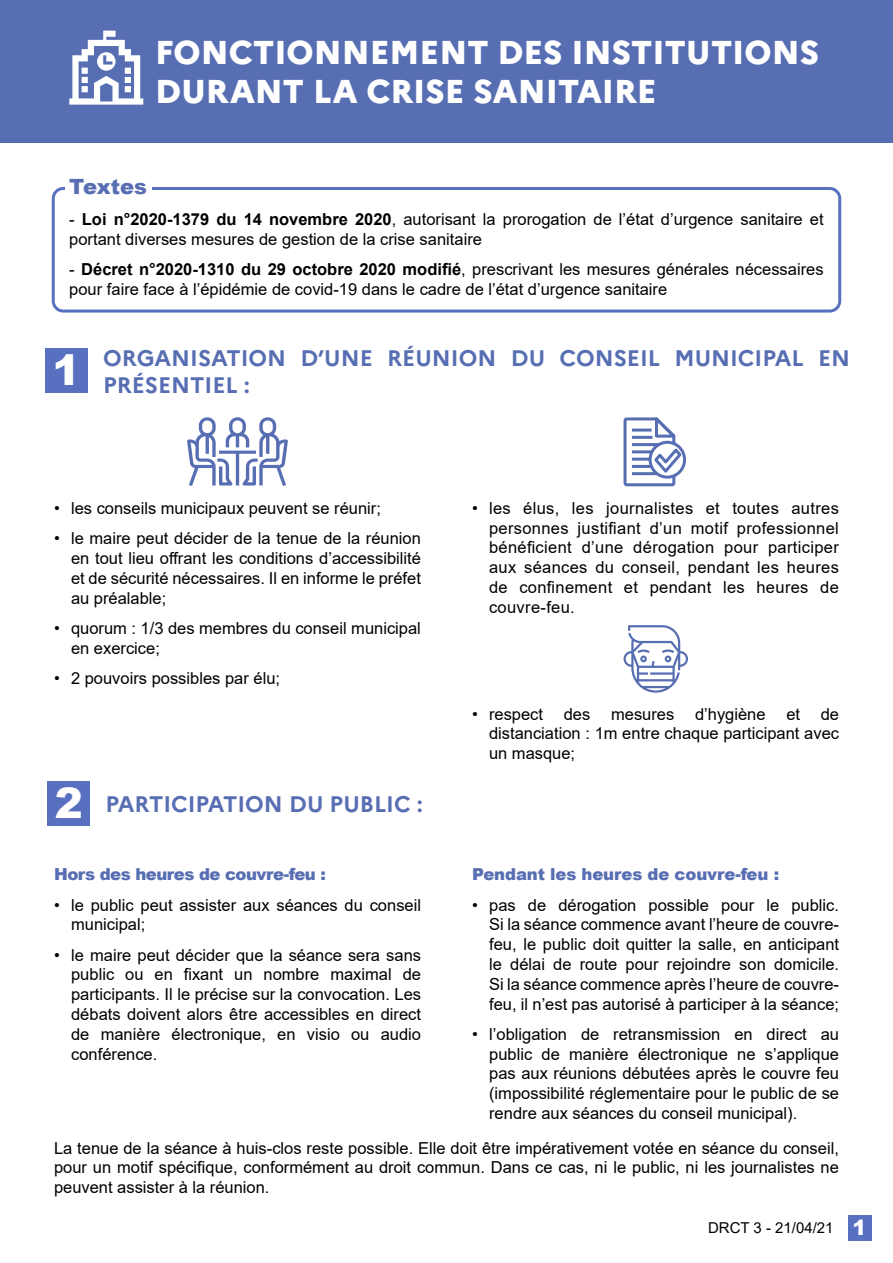
<style>
.page{position:relative;width:893px;height:1263px;background:#fff}
.page>*{position:absolute;margin:0;border:0;box-sizing:border-box;transform-origin:0 0}
.t1{font:900 42px "Arial";color:#fff}
.t2{font:800 33px/39.6px "Marianne";color:#fff}
.t3{font:700 22.5px/27px "Marianne";color:#586eb3}
.t4{font:900 21px "Arial";color:#586eb3}
.t5{font:900 21px "Arial";color:#fff}
.t6{font:16.5px/19.8px "Arial";color:#000;text-align:justify}
.t7{font:900 16.5px "Arial";letter-spacing:-.01em;color:#586eb3}
.t8{font:900 16.5px "Arial";letter-spacing:-.03em;color:#586eb3}
.t9{font:15px "Arial";color:#000}
.s1{font-weight:700}
</style>
<div class="page">
<div style="left:0;top:0;width:893px;height:142px;background:#586eb3"></div>
<svg style="left:69px;top:31px;width:74px;height:74px"></svg>
<div style="left:52px;top:187px;width:789px;height:126px;border:3px solid #5770bf;border-radius:10px"></div>
<div style="left:66px;top:170px;width:86px;height:30px;background:#fff"></div>
<div style="left:45px;top:349px;width:43px;height:44px;background:#5770bf"></div>
<div style="left:48px;top:781px;width:42px;height:44px;background:#5770bf"></div>
<div style="left:848px;top:1215px;width:23px;height:25px;background:#5770bf"></div>
<svg style="left:187px;top:417px;width:101px;height:69px"></svg>
<svg style="left:623px;top:625px;width:65px;height:68px"></svg>
<svg style="left:623px;top:417px;width:63px;height:70px"></svg>
<h2 class="t2" style="left:155px;top:32px;width:665px">FONCTIONNEMENT DES INSTITUTIONS<br>DURANT LA CRISE SANITAIRE</h2>
<p class="t4" style="left:69px;top:172px;width:79px">Textes</p>
<p class="t6" style="left:69px;top:209px;width:756px">- <span class="s1">Loi n°2020-1379 du 14 novembre 2020</span>, autorisant la prorogation de l’état d’urgence sanitaire et portant diverses mesures de gestion de la crise sanitaire</p>
<p class="t6" style="left:69px;top:259px;width:756px">- <span class="s1">Décret n°2020-1310 du 29 octobre 2020 modifié</span>, prescrivant les mesures générales nécessaires pour faire face à l’épidémie de covid-19 dans le cadre de l’état d’urgence sanitaire</p>
<h1 class="t1" style="left:52px;top:340px;width:30px">1</h1>
<h3 class="t3" style="left:103px;top:344px;width:748px">ORGANISATION D’UNE RÉUNION DU CONSEIL MUNICIPAL EN<br>PRÉSENTIEL :</h3>
<p class="t6" style="left:54px;top:498px;width:328px">• les conseils municipaux peuvent se réunir;</p>
<p class="t6" style="left:71px;top:528px;width:351px;text-indent:-17px">• le maire peut décider de la tenue de la réunion en tout lieu offrant les conditions d’accessibilité et de sécurité nécessaires. Il en informe le préfet au préalable;</p>
<p class="t6" style="left:71px;top:618px;width:351px;text-indent:-17px">• quorum : 1/3 des membres du conseil municipal en exercice;</p>
<p class="t6" style="left:54px;top:668px;width:228px">• 2 pouvoirs possibles par élu;</p>
<h1 class="t1" style="left:55px;top:772px;width:30px">2</h1>
<h3 class="t3" style="left:106px;top:790px;width:319px">PARTICIPATION DU PUBLIC :</h3>
<p class="t6" style="left:489px;top:498px;width:351px;text-indent:-17px">• les élus, les journalistes et toutes autres personnes justifiant d’un motif professionnel bénéficient d’une dérogation pour participer aux séances du conseil, pendant les heures de confinement et pendant les heures de couvre-feu.</p>
<p class="t6" style="left:472px;top:704px;width:73px">• respect</p>
<p class="t6" style="left:564px;top:704px;width:28px">des</p>
<p class="t6" style="left:611px;top:704px;width:65px">mesures</p>
<p class="t6" style="left:695px;top:704px;width:72px">d’hygiène</p>
<p class="t6" style="left:786px;top:704px;width:15px">et</p>
<p class="t6" style="left:489px;top:704px;width:352px;text-indent:332px">de distanciation : 1m entre chaque participant avec un masque;</p>
<p class="t7" style="left:472px;top:862px;width:308px">Pendant les heures de couvre-feu :</p>
<p class="t6" style="left:489px;top:895px;width:351px;text-indent:-17px">• pas de dérogation possible pour le public.<br>Si la séance commence avant l’heure de couvre&shy;feu, le public doit quitter la salle, en anticipant le délai de route pour rejoindre son domicile.<br>Si la séance commence après l’heure de couvre&shy;feu, il n’est pas autorisé à participer à la séance;</p>
<p class="t6" style="left:489px;top:1024px;width:351px;text-indent:-17px">• l’obligation de retransmission en direct au public de manière électronique ne s’applique pas aux réunions débutées après le couvre feu (impossibilité réglementaire pour le public de se rendre aux séances du conseil municipal).</p>
<p class="t6" style="left:54px;top:1138px;width:786px">La tenue de la séance à huis-clos reste possible. Elle doit être impérativement votée en séance du conseil, pour un motif spécifique, conformément au droit commun. Dans ce cas, ni le public, ni les journalistes ne peuvent assister à la réunion.</p>
<p class="t9" style="left:708px;top:1217px;width:127px">DRCT 3 - 21/04/21</p>
<p class="t8" style="left:54px;top:862px;width:273px">Hors des heures de couvre-feu :</p>
<p class="t6" style="left:71px;top:895px;width:351px;text-indent:-17px">• le public peut assister aux séances du conseil municipal;</p>
<p class="t6" style="left:71px;top:945px;width:351px;text-indent:-17px">• le maire peut décider que la séance sera sans public ou en fixant un nombre maximal de participants. Il le précise sur la convocation. Les débats doivent alors être accessibles en direct de manière électronique, en visio ou audio conférence.</p>
<p class="t5" style="left:853px;top:1212px;width:16px">1</p>
</div>
